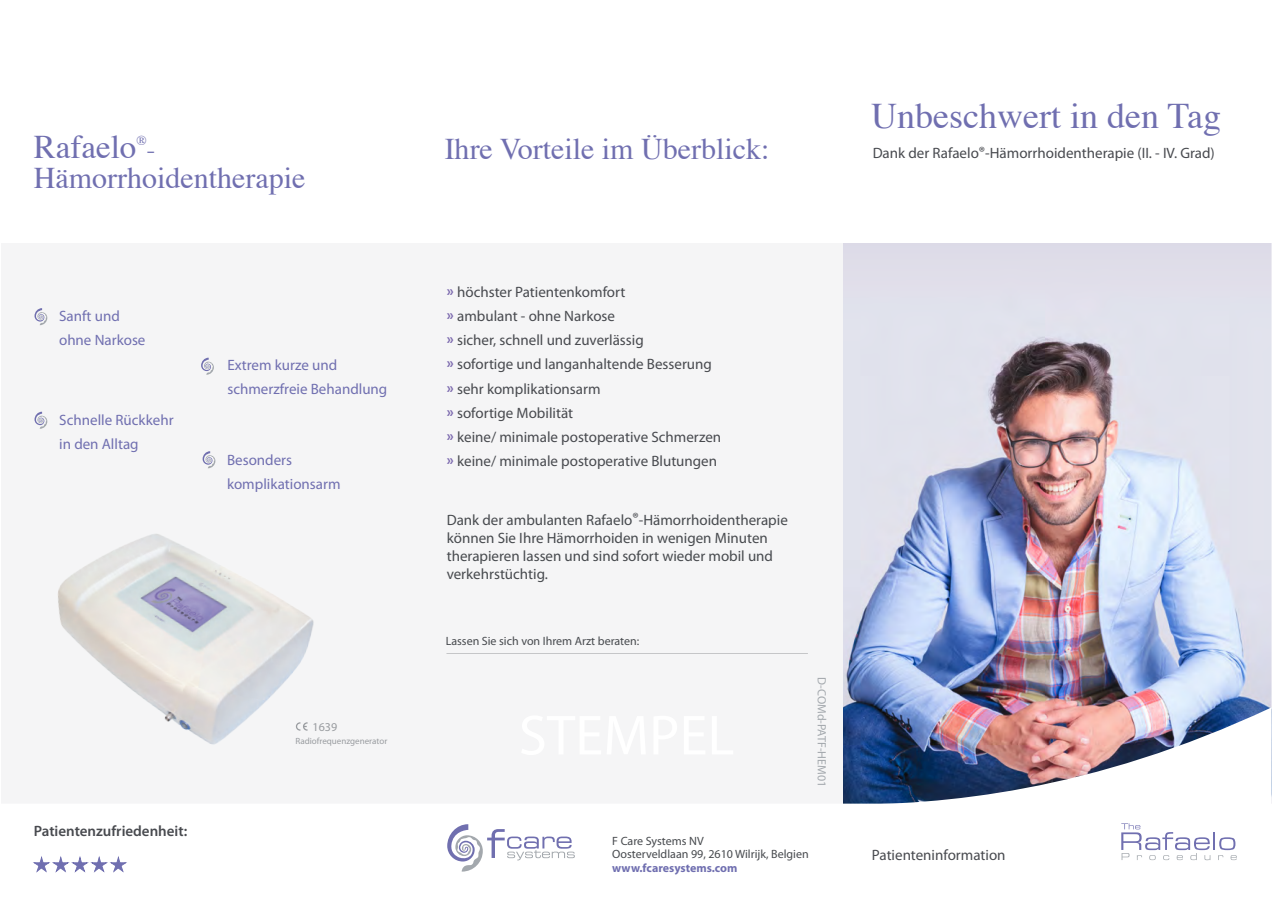
<style>
.page{position:relative;width:1272px;height:902px;background:#fff}
.page>*{position:absolute;margin:0;border:0;box-sizing:border-box;transform-origin:0 0}
.t1{font:36px "Times";color:#706fb0}
.t2{font:33px "Times";color:#706fb0}
.t3{font:30px "Times";color:#706fb0}
.t4{font:27px "Times";color:#706fb0}
.t5{font:15px/24px "Myriad Pro";color:#484a4f}
.t6{font:15px/18px "Myriad Pro";color:#474a4e}
.t7{font:15px/24px "Myriad Pro";color:#706fb0}
.t8{font:600 15px "Myriad Pro";color:#484a4f}
.t9{font:13.5px "Times";color:#706fb0}
.t10{font:12px/13.5px "Myriad Pro";color:#474a4e}
.t11{font:700 12px "Myriad Pro";color:#706fb0}
.t12{font:12px "Myriad Pro";color:#a3a8ad}
.t13{font:12px "Myriad Pro";color:#999ca0}
.t14{font:9px "Myriad Pro";color:#999ca0}
.s1{font-weight:700;color:#7d6baf}
.s2{color:#484a4f}
</style>
<div class="page">
<img style="left:843px;top:243px;width:428px;height:464px">
<div style="left:1px;top:0;width:841px;height:900px;background:#f5f5f6"></div>
<div style="left:0;top:0;width:1271px;height:243px;background:#fff"></div>
<hr style="left:446px;top:653px;width:362px;height:1px;background:#484a4f">
<svg style="left:34px;top:411px;width:13px;height:17px"></svg>
<svg style="left:34px;top:308px;width:13px;height:17px"></svg>
<svg style="left:202px;top:451px;width:13px;height:17px"></svg>
<svg style="left:201px;top:357px;width:13px;height:17px"></svg>
<img style="left:843px;top:707px;width:428px;height:96px">
<svg style="left:1271px;top:243px;width:1px;height:560px"></svg>
<svg style="left:1121px;top:823px;width:115px;height:37px"></svg>
<svg style="left:447px;top:824px;width:128px;height:47px"></svg>
<img style="left:58px;top:534px;width:256px;height:211px">
<svg style="left:33px;top:857px;width:94px;height:15px"></svg>
<h2 class="t2" style="left:34px;top:116px;width:104px">Rafaelo</h2>
<p class="t9" style="left:136px;top:128px;width:12px">®</p>
<h3 class="t4" style="left:147px;top:124px;width:10px">-</h3>
<h3 class="t3" style="left:34px;top:150px;width:273px">Hämorrhoidentherapie</h3>
<p class="t7" style="left:59px;top:304px;width:88px">Sanft und ohne Narkose</p>
<p class="t7" style="left:59px;top:408px;width:116px">Schnelle Rückkehr in den Alltag</p>
<p class="t7" style="left:227px;top:352px;width:161px">Extrem kurze und schmerzfreie Behandlung</p>
<p class="t7" style="left:227px;top:448px;width:115px">Besonders komplikationsarm</p>
<p class="t8" style="left:34px;top:821px;width:155px">Patientenzufriedenheit:</p>
<p class="t13" style="left:312px;top:719px;width:26px">1639</p>
<p class="t14" style="left:295px;top:735px;width:93px">Radiofrequenzgenerator</p>
<h3 class="t3" style="left:444px;top:121px;width:326px">Ihre Vorteile im Überblick:</h3>
<h1 class="t1" style="left:871px;top:83px;width:351px">Unbeschwert in den Tag</h1>
<p class="t5" style="left:872px;top:141px;width:344px">Dank der Rafaelo®-Hämorrhoidentherapie (II. - IV. Grad)</p>
<p class="t5" style="left:447px;top:280px;width:276px"><span class="s1">»</span> höchster Patientenkomfort<br><span class="s1">»</span> ambulant - ohne Narkose<br><span class="s1">»</span> sicher, schnell und zuverlässig<br><span class="s1">»</span> sofortige und langanhaltende Besserung <span class="s1">»</span> sehr komplikationsarm<br><span class="s1">»</span> sofortige Mobilität<br><span class="s1">»</span> keine/ minimale postoperative Schmerzen <span class="s1">»</span> keine/ minimale postoperative Blutungen</p>
<p class="t6" style="left:447px;top:510px;width:342px">Dank der ambulanten Rafaelo<span class="s2">®-</span>Hämorrhoidentherapie können Sie Ihre Hämorrhoiden in wenigen Minuten therapieren lassen und sind sofort wieder mobil und verkehrstüchtig.</p>
<p class="t10" style="left:446px;top:634px;width:195px">Lassen Sie sich von Ihrem Arzt beraten:</p>
<p class="t12" style="left:829px;top:676px;width:112px;rotate:90deg">D-COMd-PATF-HEM01</p>
<p class="t10" style="left:612px;top:833px;width:198px">F Care Systems NV<br>Oosterveldlaan 99, 2610 Wilrijk, Belgien</p>
<p class="t11" style="left:612px;top:859px;width:127px">www.fcaresystems.com</p>
<p class="t5" style="left:871px;top:842px;width:135px">Patienteninformation</p>
</div>
